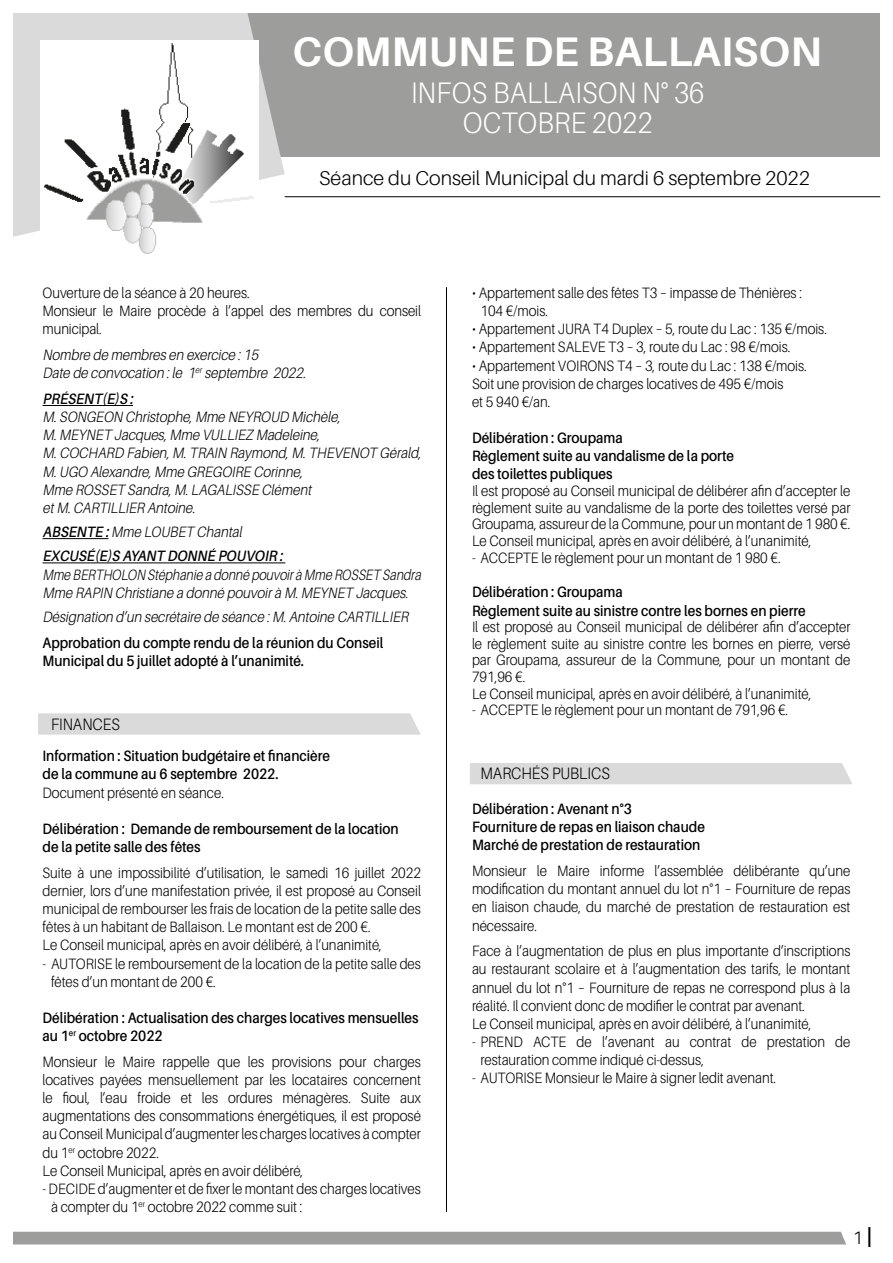
<style>
.page{position:relative;width:893px;height:1263px;background:#fff}
.page>*{position:absolute;margin:0;border:0;box-sizing:border-box;transform-origin:0 0}
.t1{font:700 41.4px "Aileron";letter-spacing:.005em;color:#fff}
.t2{font:300 29.7px/30px "Aileron";letter-spacing:.01em;color:#fff;text-align:center;scale:.91 1}
.t3{font:300 19.95px "Aileron";color:#000}
.t4{font:300 18px "Aileron";color:#000}
.t5{font:300 16.5px "Aileron";color:#000;scale:.9 1}
.t6{font:300 15px/18.1px "Aileron";color:#000;scale:.9 1}
.t7{font:600 15px/18.1px "Aileron";color:#000;scale:.9 1}
.t8{font:italic 300 15px/18.1px "Aileron";color:#000;scale:.9 1}
.t9{font:italic 300 15px/18.1px "Aileron";color:#000;scale:.84 1}
.t10{font:italic 600 15px/24.3px "Aileron";color:#000;scale:.9 1}
.s1{font-weight:300}
.s2{font-weight:600;font-size:28.8px}
</style>
<div class="page">
<div style="left:470px;top:763px;width:382px;height:21px;background:#dadada"></div>
<svg style="left:38px;top:713px;width:383px;height:22px;background:#dbdbdb"></svg>
<div style="left:117px;top:0;width:776px;height:156px;background:#9d9d9c"></div>
<svg style="left:13px;top:13px;width:272px;height:224px;fill:#dadada"></svg>
<img style="left:41px;top:41px;width:217px;height:213px">
<div style="left:0;top:0;width:893px;height:13px;background:#fff"></div>
<div style="left:880px;top:0;width:13px;height:402px;background:#fff"></div>
<hr style="left:43px;top:405px;width:90px;height:1px;background:#000">
<hr style="left:43px;top:538px;width:65px;height:1px;background:#000">
<hr style="left:43px;top:562px;width:242px;height:1px;background:#000">
<div style="left:13px;top:1232px;width:833px;height:12px;background:#9d9d9c"></div>
<hr style="left:446px;top:287px;width:1px;height:925px;background:#000">
<hr style="left:285px;top:196px;width:595px;height:1px;background:#000">
<h1 class="t1" style="left:293px;top:28px;width:531px">COMMUNE DE BALLAISON</h1>
<h2 class="t2" style="left:411px;top:78px;width:324px">INFOS BALLAISON N° 36<br>OCTOBRE 2022</h2>
<h3 class="t3" style="left:319px;top:167px;width:492px">Séance du Conseil Municipal du mardi 6 septembre 2022</h3>
<p class="t6" style="left:43px;top:284px;width:422px">Ouverture de la séance à 20 heures.<br>Monsieur le Maire procède à l’appel des membres du conseil municipal.</p>
<p class="t8" style="left:43px;top:346px;width:297px">Nombre de membres en exercice :15<br>Date de convocation :le 1<sup>er</sup> septembre 2022.</p>
<p class="t10" style="left:43px;top:387px;width:105px">PRÉSENT(E)S :</p>
<p class="t8" style="left:43px;top:408px;width:422px">M.SONGEON Christophe, Mme NEYROUD Michèle,<br>M.MEYNET Jacques, Mme VULLIEZ Madeleine,<br>M.COCHARD Fabien, M.TRAIN Raymond, M.THEVENOT Gérald, M.UGO Alexandre, Mme GREGOIRE Corinne,<br>Mme ROSSET Sandra, M.LAGALISSE Clément etM.CARTILLIER Antoine.</p>
<p class="t10" style="left:43px;top:520px;width:271px">ABSENTE :<span class="s1">Mme LOUBET Chantal<br></span>EXCUSÉ(E)S AYANT DONNÉ POUVOIR :</p>
<p class="t9" style="left:43px;top:565px;width:456px">Mme BERTHOLON Stéphanie a donné pouvoirà Mme ROSSET Sandra<br>Mme RAPIN Christiane a donné pouvoirà M.MEYNET Jacques.</p>
<p class="t8" style="left:43px;top:608px;width:411px">Désignation d’un secrétaire de séance :M.Antoine CARTILLIER</p>
<p class="t7" style="left:43px;top:634px;width:380px">Approbation du compte rendu de la réunion du Conseil<br>Municipal du 5 juillet adopté à l’unanimité.</p>
<p class="t5" style="left:51px;top:715px;width:78px">FINANCES</p>
<p class="t7" style="left:43px;top:747px;width:321px">Information : Situation budgétaire et financière de la commune au 6 septembre 2022.</p>
<p class="t6" style="left:43px;top:783px;width:203px">Document présenté en séance.</p>
<p class="t7" style="left:43px;top:820px;width:397px">Délibération : Demande de remboursement de la location de la petite salle des fêtes</p>
<p class="t6" style="left:43px;top:864px;width:422px">Suite à une impossibilité d’utilisation, le samedi 16 juillet 2022 dernier, lors d’une manifestation privée, il est proposé au Conseil municipal de rembourser les frais de location de la petite salle des fêtes à un habitant de Ballaison. Le montant est de 200 €.<br>Le Conseil municipal, après en avoir délibéré, à l’unanimité,</p>
<p class="t6" style="left:51px;top:954px;width:413px;text-indent:-9px">- AUTORISE le remboursement de la location de la petite salle des fêtes d’un montant de 200 €.</p>
<p class="t7" style="left:43px;top:1009px;width:419px">Délibération : Actualisation des charges locatives mensuelles au 1<sup>er</sup> octobre 2022</p>
<p class="t6" style="left:43px;top:1053px;width:422px">Monsieur le Maire rappelle que les provisions pour charges locatives payées mensuellement par les locataires concernent le fioul, l’eau froide et les ordures ménagères. Suite aux augmentations des consommations énergétiques, il est proposé au Conseil Municipal d’augmenter les charges locatives à compter du 1<sup>er</sup> octobre 2022.<br>Le Conseil Municipal, après en avoir délibéré,</p>
<p class="t6" style="left:51px;top:1180px;width:412px;text-indent:-9px">- DECIDE d’augmenter et de fixer le montant des charges locatives à compter du 1<sup>er</sup> octobre 2022 comme suit :</p>
<p class="t6" style="left:480px;top:284px;width:359px;text-indent:-9px">• Appartement salle des fêtes T3 – impasse de Thénières :<br>104 €/mois.</p>
<p class="t6" style="left:472px;top:320px;width:396px">• Appartement JURA T4 Duplex – 5, route du Lac : 135 €/mois.</p>
<p class="t6" style="left:472px;top:338px;width:355px">• Appartement SALEVE T3 – 3, route du Lac : 98 €/mois.</p>
<p class="t6" style="left:472px;top:356px;width:373px">• Appartement VOIRONS T4 – 3, route du Lac : 138 €/mois.<br>Soit une provision de charges locatives de 495 €/mois<br>et 5 940 €/an.</p>
<p class="t7" style="left:472px;top:429px;width:293px">Délibération : Groupama<br>Règlement suite au vandalisme de la porte des toilettes publiques</p>
<p class="t6" style="left:472px;top:483px;width:422px;line-height:16.6px;text-align:justify">Il est proposé au Conseil municipal de délibérer afin d’accepter le règlement suite au vandalisme de la porte des toilettes versé par Groupama, assureur de la Commune, pour un montant de 1 980 €.<br>Le Conseil municipal, après en avoir délibéré, à l’unanimité,</p>
<p class="t6" style="left:472px;top:548px;width:345px">- ACCEPTE le règlement pour un montant de 1 980 €.</p>
<p class="t7" style="left:472px;top:583px;width:372px">Délibération : Groupama<br>Règlement suite au sinistre contre les bornes en pierre</p>
<p class="t6" style="left:472px;top:619px;width:422px;line-height:16.6px">Il est proposé au Conseil municipal de délibérer afin d’accepter le règlement suite au sinistre contre les bornes en pierre, versé par Groupama, assureur de la Commune, pour un montant de 791,96 €.<br>Le Conseil municipal, après en avoir délibéré, à l’unanimité,</p>
<p class="t6" style="left:472px;top:701px;width:353px">- ACCEPTE le règlement pour un montant de 791,96 €.</p>
<p class="t5" style="left:480px;top:764px;width:145px">MARCHÉS PUBLICS</p>
<p class="t7" style="left:472px;top:800px;width:260px">Délibération : Avenant n°3<br>Fourniture de repas en liaison chaude<br>Marché de prestation de restauration</p>
<p class="t6" style="left:472px;top:862px;width:422px;text-align:justify">Monsieur le Maire informe l’assemblée délibérante qu’une modification du montant annuel du lot n°1 – Fourniture de repas en liaison chaude, du marché de prestation de restauration est nécessaire.</p>
<p class="t6" style="left:472px;top:942px;width:422px">Face à l’augmentation de plus en plus importante d’inscriptions au restaurant scolaire et à l’augmentation des tarifs, le montant annuel du lot n°1 – Fourniture de repas ne correspond plus à la réalité. Il convient donc de modifier le contrat par avenant.<br>Le Conseil municipal, après en avoir délibéré, à l’unanimité,</p>
<p class="t6" style="left:480px;top:1033px;width:413px;text-indent:-9px">- PREND ACTE de l’avenant au contrat de prestation de restauration comme indiqué ci-dessus,</p>
<p class="t6" style="left:472px;top:1069px;width:339px">- AUTORISE Monsieur le Maire à signer ledit avenant.</p>
<p class="t4" style="left:853px;top:1228px;width:20px">1 <span class="s2">I</span></p>
</div>
